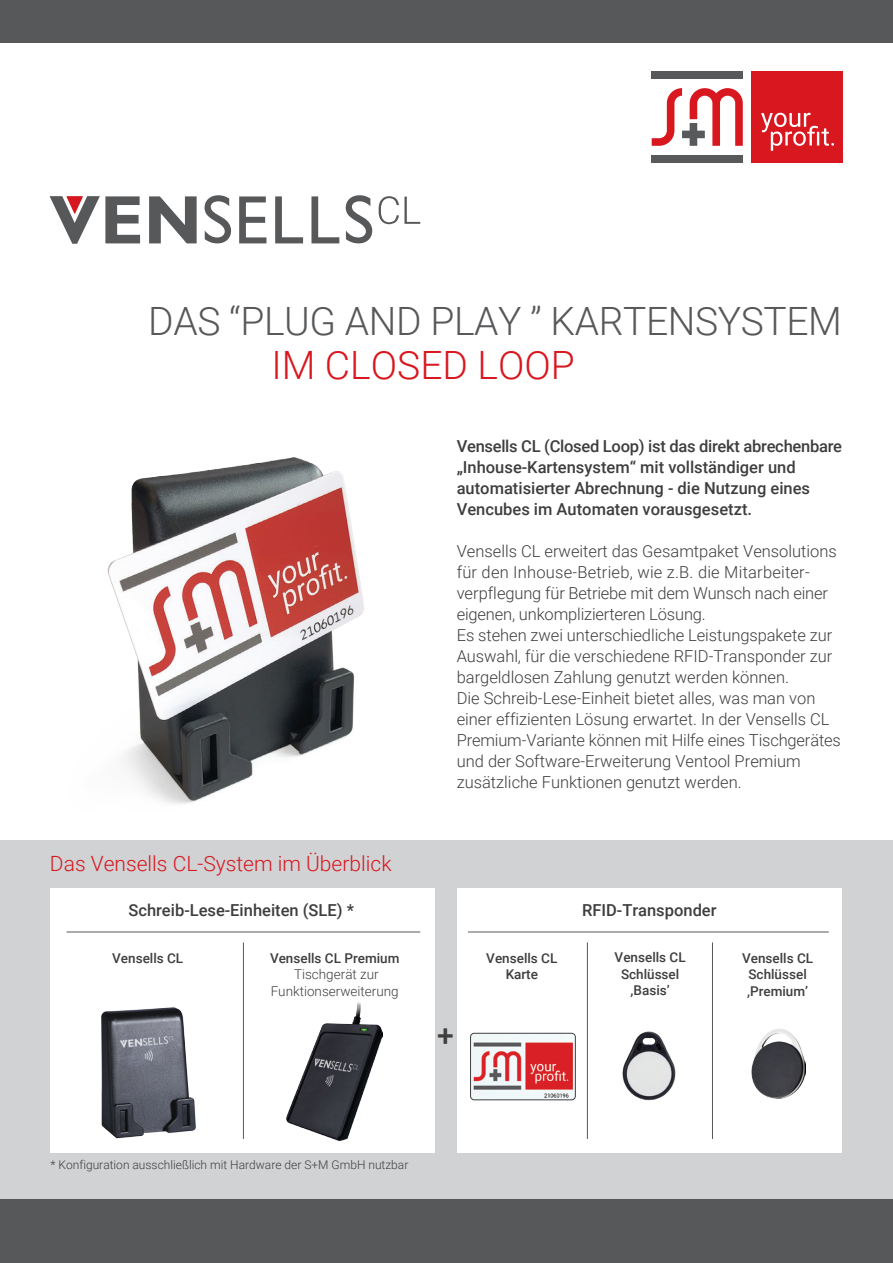
<style>
.page{position:relative;width:893px;height:1263px;background:#fff}
.page>*{position:absolute;margin:0;border:0;box-sizing:border-box;transform-origin:0 0}
.t1{font:300 39px "Roboto";letter-spacing:-.01em;color:#57585a}
.t2{font:300 39px "Roboto";color:#d8171f}
.t3{font:500 30px "Roboto";color:#3e3e3f}
.t4{font:300 21px "Roboto";color:#d8171f}
.t5{font:300 16.5px/21px "Roboto";color:#3e3e3f}
.t6{font:500 16.5px/21px "Roboto";color:#3e3e3f}
.t7{font:500 13.5px/16.5px "Roboto";color:#3e3e3f;text-align:center}
.t8{font:300 13.5px/16.5px "Roboto";color:#3e3e3f;text-align:center}
.t9{font:300 12px "Roboto";color:#3e3e3f}
</style>
<div class="page">
<div style="left:0;top:840px;width:893px;height:359px;background:#d1d2d4"></div>
<div style="left:51px;top:888px;width:384px;height:264px;background:#fff"></div>
<div style="left:457px;top:888px;width:385px;height:264px;background:#fff"></div>
<hr style="left:468px;top:932px;width:361px;height:1px;background:#57585a">
<hr style="left:67px;top:932px;width:353px;height:1px;background:#57585a">
<svg style="left:149px;top:196px;width:48px;height:47px"></svg>
<svg style="left:205px;top:195px;width:26px;height:48px"></svg>
<svg style="left:346px;top:195px;width:26px;height:48px"></svg>
<svg style="left:50px;top:196px;width:90px;height:48px"></svg>
<svg style="left:275px;top:196px;width:28px;height:47px"></svg>
<svg style="left:311px;top:196px;width:28px;height:47px"></svg>
<svg style="left:239px;top:196px;width:27px;height:47px"></svg>
<svg style="left:379px;top:196px;width:41px;height:28px"></svg>
<div style="left:0;top:1199px;width:893px;height:64px;background:#57585a"></div>
<div style="left:0;top:0;width:893px;height:43px;background:#57585a"></div>
<div style="left:752px;top:71px;width:91px;height:92px;background:#d8171f"></div>
<svg style="left:761px;top:113px;width:73px;height:38px"></svg>
<div style="left:652px;top:71px;width:91px;height:8px;background:#58595b"></div>
<svg style="left:652px;top:88px;width:91px;height:58px"></svg>
<div style="left:652px;top:155px;width:91px;height:8px;background:#58595b"></div>
<img style="left:101px;top:1007px;width:95px;height:132px">
<img style="left:752px;top:1029px;width:53px;height:69px">
<img style="left:471px;top:1033px;width:104px;height:67px">
<div style="left:470px;top:1033px;width:105px;height:67px;border:1px solid #3e3e3f;border-radius:4px"></div>
<img style="left:622px;top:1031px;width:54px;height:70px">
<img style="left:286px;top:1015px;width:97px;height:126px">
<svg style="left:356px;top:1002px;width:5px;height:13px"></svg>
<hr style="left:712px;top:942px;width:1px;height:197px;background:#57585a">
<hr style="left:587px;top:942px;width:1px;height:197px;background:#57585a">
<hr style="left:243px;top:942px;width:1px;height:197px;background:#57585a">
<img style="left:107px;top:457px;width:257px;height:348px">
<h1 class="t1" style="left:148px;top:293px;width:695px">DAS “PLUG AND PLAY ” KARTENSYSTEM</h1>
<h1 class="t2" style="left:271px;top:338px;width:305px">IM CLOSED LOOP</h1>
<p class="t4" style="left:50px;top:848px;width:343px">Das Vensells CL-System im Überblick</p>
<p class="t6" style="left:457px;top:435px;width:387px">Vensells CL (Closed Loop) ist das direkt abrechenbare „Inhouse-Kartensystem“ mit vollständiger und automatisierter Abrechnung - die Nutzung eines Vencubes im Automaten vorausgesetzt.</p>
<p class="t5" style="left:457px;top:540px;width:386px">Vensells CL erweitert das Gesamtpaket Vensolutions für den Inhouse-Betrieb, wie z.B. die Mitarbeiter&shy;verpflegung für Betriebe mit dem Wunsch nach einer eigenen, unkomplizierteren Lösung.<br>Es stehen zwei unterschiedliche Leistungspakete zur Auswahl, für die verschiedene RFID-Transponder zur bargeldlosen Zahlung genutzt werden können.<br>Die Schreib-Lese-Einheit bietet alles, was man von einer effizienten Lösung erwartet. In der Vensells CL Premium-Variante können mit Hilfe eines Tischgerätes und der Software-Erweiterung Ventool Premium zusätzliche Funktionen genutzt werden.</p>
<p class="t6" style="left:128px;top:899px;width:227px">Schreib-Lese-Einheiten (SLE) *</p>
<p class="t6" style="left:582px;top:899px;width:136px">RFID-Transponder</p>
<p class="t7" style="left:112px;top:949px;width:73px">Vensells CL</p>
<p class="t7" style="left:486px;top:949px;width:73px">Vensells CL<br>Karte</p>
<p class="t7" style="left:615px;top:948px;width:73px">Vensells CL<br>Schlüssel ,Basis’</p>
<p class="t7" style="left:742px;top:949px;width:73px">Vensells CL<br>Schlüssel ,Premium’</p>
<p class="t7" style="left:270px;top:949px;width:131px">Vensells CL Premium</p>
<p class="t8" style="left:271px;top:965px;width:130px">Tischgerät zur<br>Funktionserweiterung</p>
<h2 class="t3" style="left:437px;top:1014px;width:18px">+</h2>
<p class="t9" style="left:51px;top:1156px;width:359px">* Konfiguration ausschließlich mit Hardware der S+M GmbH nutzbar</p>
</div>
